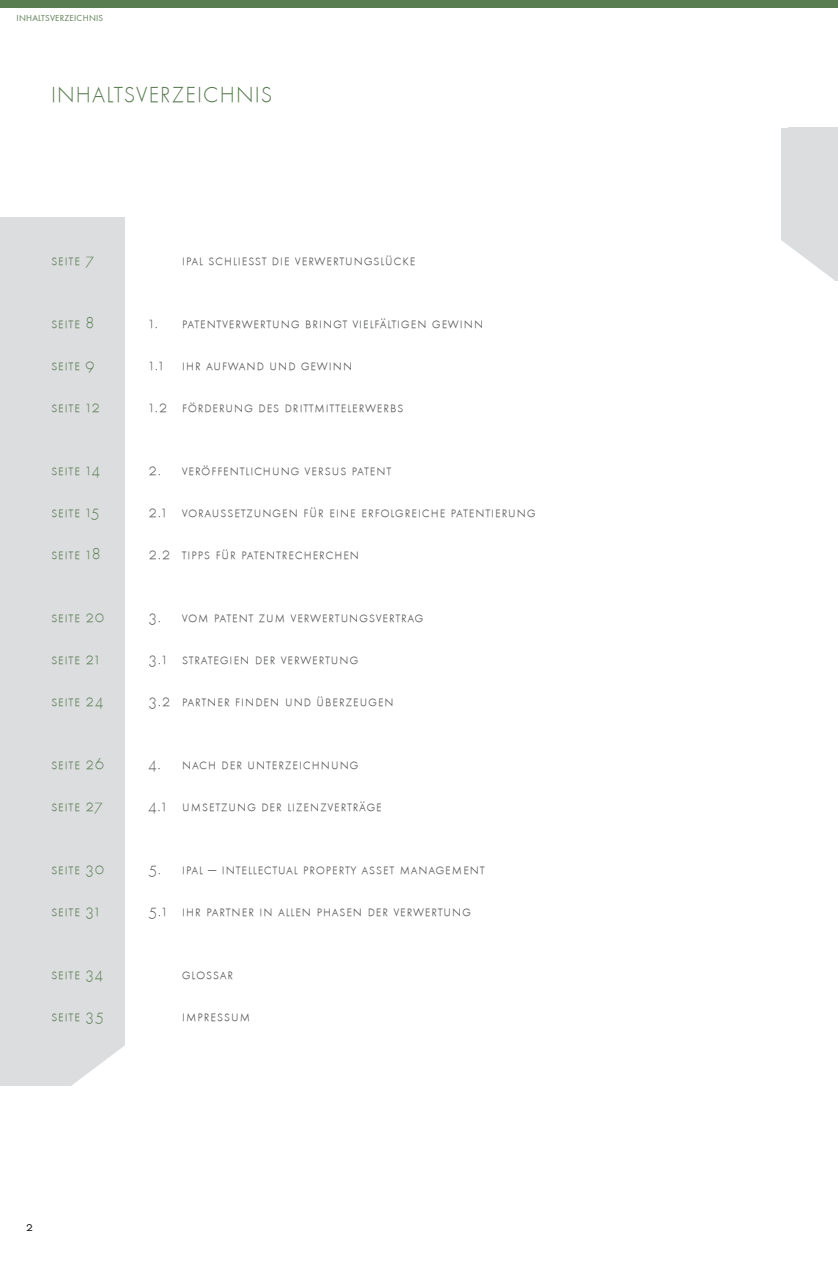
<style>
.page{position:relative;width:838px;height:1263px;background:#fff}
.page>*{position:absolute;margin:0;border:0;box-sizing:border-box;transform-origin:0 0}
.t1{font:300 22.5px "Function LH Sm Caps";letter-spacing:.05em;color:#597c51}
.t2{font:300 16.5px "Function LH Sm Caps";letter-spacing:.025em;color:#57585a}
.t3{font:300 16.5px "Function LH Sm Caps";letter-spacing:.025em;color:#597c51}
.t4{font:13.5px "Function Sm Caps";color:#231f20}
.t5{font:9px "Function Sm Caps";letter-spacing:.025em;color:#597c51}
</style>
<div class="page">
<div style="left:0;top:0;width:838px;height:7px;background:#597c51"></div>
<hr style="left:781px;top:128px;width:1px;height:153px;background:#dcdddf">
<div style="left:782px;top:128px;width:5px;height:153px;background:#dcdddf"></div>
<div style="left:787px;top:128px;width:6px;height:153px;background:#dcdddf"></div>
<div style="left:793px;top:128px;width:45px;height:153px;background:#dcdddf"></div>
<div style="left:0;top:217px;width:125px;height:868px;background:#dcdddf"></div>
<svg style="left:71px;top:1046px;width:54px;height:40px"></svg>
<svg style="left:781px;top:240px;width:53px;height:41px"></svg>
<p class="t5" style="left:17px;top:13px;width:88px">INHALTSVERZEICHNIS</p>
<h1 class="t1" style="left:51px;top:83px;width:223px">INHALTSVERZEICHNIS</h1>
<p class="t3" style="left:51px;top:251px;width:44px">seite 7</p>
<p class="t2" style="left:182px;top:251px;width:235px">ipal schließt die verwertungslücke</p>
<p class="t3" style="left:51px;top:314px;width:45px">seite 8</p>
<p class="t2" style="left:182px;top:314px;width:303px">patentverwertung bringt vielfältigen gewinn</p>
<p class="t3" style="left:51px;top:356px;width:45px">seite 9</p>
<p class="t2" style="left:182px;top:356px;width:172px">ihr aufwand und gewinn</p>
<p class="t3" style="left:51px;top:398px;width:51px">seite 12</p>
<p class="t2" style="left:182px;top:398px;width:223px">förderung des drittmittelerwerbs</p>
<p class="t2" style="left:148px;top:314px;width:11px">1.</p>
<p class="t2" style="left:148px;top:356px;width:17px">1.1</p>
<p class="t2" style="left:148px;top:398px;width:21px">1.2</p>
<p class="t3" style="left:51px;top:461px;width:51px">seite 14</p>
<p class="t2" style="left:182px;top:461px;width:211px">veröffentlichung versus patent</p>
<p class="t3" style="left:51px;top:503px;width:50px">seite 15</p>
<p class="t2" style="left:182px;top:503px;width:355px">voraussetzungen für eine erfolgreiche patentierung</p>
<p class="t3" style="left:51px;top:545px;width:51px">seite 18</p>
<p class="t2" style="left:182px;top:545px;width:179px">tipps für patentrecherchen</p>
<p class="t2" style="left:148px;top:461px;width:14px">2.</p>
<p class="t2" style="left:148px;top:503px;width:20px">2.1</p>
<p class="t2" style="left:148px;top:545px;width:24px">2.2</p>
<p class="t3" style="left:51px;top:608px;width:55px">seite 20</p>
<p class="t2" style="left:182px;top:608px;width:243px">vom patent zum verwertungsvertrag</p>
<p class="t3" style="left:51px;top:650px;width:51px">seite 21</p>
<p class="t2" style="left:182px;top:650px;width:178px">strategien der verwertung</p>
<p class="t3" style="left:51px;top:692px;width:54px">seite 24</p>
<p class="t2" style="left:182px;top:692px;width:214px">partner finden und überzeugen</p>
<p class="t2" style="left:148px;top:608px;width:15px">3.</p>
<p class="t2" style="left:148px;top:650px;width:21px">3.1</p>
<p class="t2" style="left:148px;top:692px;width:24px">3.2</p>
<p class="t3" style="left:51px;top:755px;width:55px">seite 26</p>
<p class="t2" style="left:182px;top:755px;width:178px">nach der unterzeichnung</p>
<p class="t3" style="left:51px;top:797px;width:53px">seite 27</p>
<p class="t2" style="left:182px;top:797px;width:202px">umsetzung der lizenzverträge</p>
<p class="t2" style="left:148px;top:755px;width:14px">4.</p>
<p class="t2" style="left:148px;top:797px;width:20px">4.1</p>
<p class="t3" style="left:51px;top:860px;width:55px">seite 30</p>
<p class="t2" style="left:182px;top:860px;width:304px">ipal — intellectual property asset management</p>
<p class="t3" style="left:51px;top:902px;width:51px">seite 31</p>
<p class="t2" style="left:182px;top:902px;width:291px">ihr partner in allen phasen der verwertung</p>
<p class="t2" style="left:148px;top:860px;width:15px">5.</p>
<p class="t2" style="left:148px;top:902px;width:21px">5.1</p>
<p class="t3" style="left:51px;top:965px;width:54px">seite 34</p>
<p class="t2" style="left:182px;top:965px;width:53px">glossar</p>
<p class="t3" style="left:51px;top:1007px;width:55px">seite 35</p>
<p class="t2" style="left:182px;top:1007px;width:70px">impressum</p>
<p class="t4" style="left:26px;top:1219px;width:9px">2</p>
</div>
